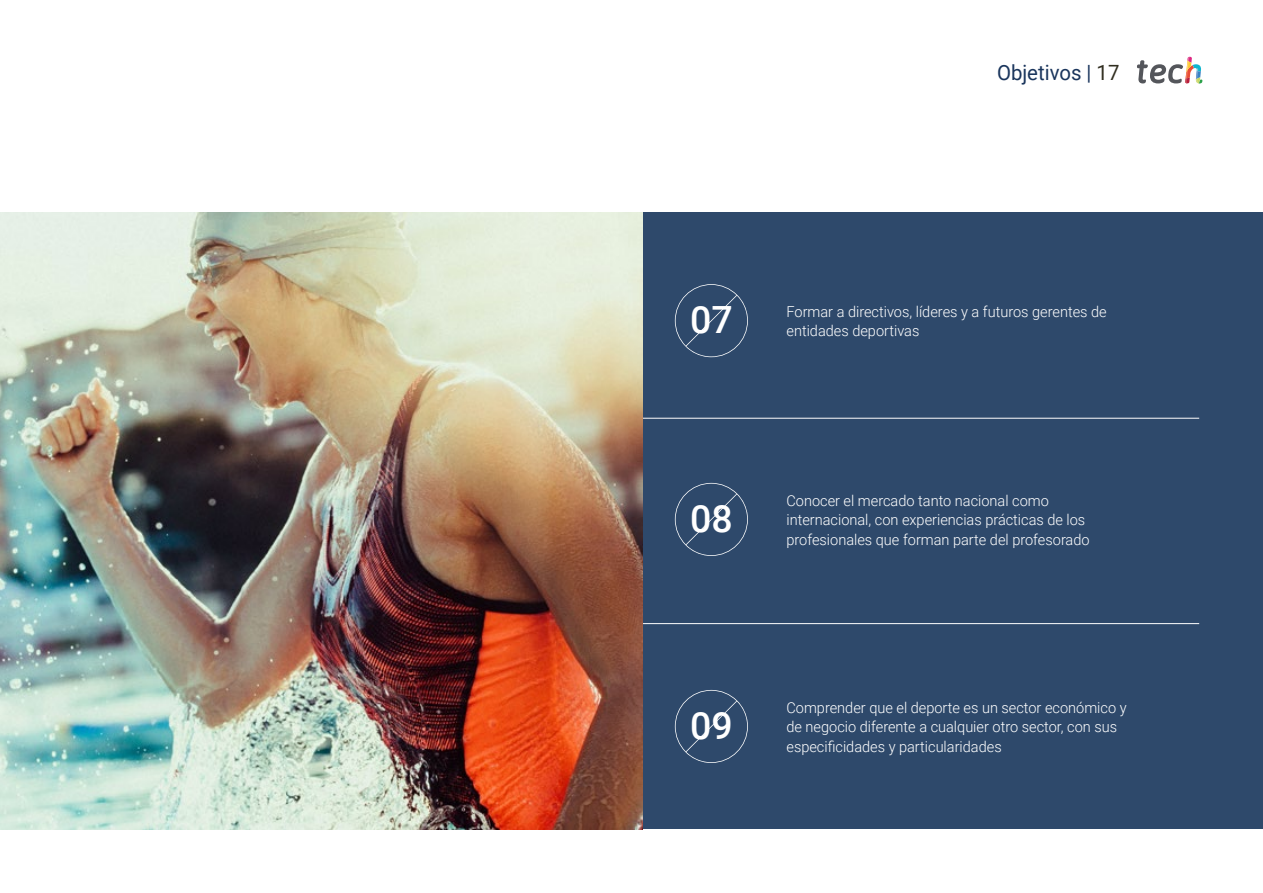
<style>
.page{position:relative;width:1263px;height:893px;background:#fff}
.page>*{position:absolute;margin:0;border:0;box-sizing:border-box;transform-origin:0 0}
.t1{font:500 37.5px "Roboto";color:#fff}
.t2{font:21px "Roboto";color:#1a355c}
.t3{font:300 15px/19.5px "Roboto";color:#fff}
.s1{color:#312e20}
</style>
<div class="page">
<div style="left:642px;top:213px;width:621px;height:616px;background:#2e496b"></div>
<svg style="left:675px;top:284px;width:73px;height:73px"></svg>
<svg style="left:675px;top:690px;width:73px;height:73px"></svg>
<svg style="left:675px;top:483px;width:73px;height:73px"></svg>
<hr style="left:0;top:418px;width:1199px;height:1px;background:#fff">
<hr style="left:0;top:623px;width:1199px;height:1px;background:#fff">
<img style="left:0;top:213px;width:642px;height:616px">
<svg style="left:1137px;top:57px;width:65px;height:27px"></svg>
<h2 class="t2" style="left:997px;top:57px;width:124px">Objetivos | <span class="s1">17</span></h2>
<h1 class="t1" style="left:690px;top:294px;width:44px">07</h1>
<p class="t3" style="left:786px;top:301px;width:322px">Formar a directivos, líderes y a futuros gerentes de entidades deportivas</p>
<h1 class="t1" style="left:690px;top:492px;width:44px">08</h1>
<p class="t3" style="left:786px;top:490px;width:305px">Conocer el mercado tanto nacional como internacional, con experiencias prácticas de los profesionales que forman parte del profesorado</p>
<h1 class="t1" style="left:690px;top:699px;width:44px">09</h1>
<p class="t3" style="left:786px;top:697px;width:342px">Comprender que el deporte es un sector económico y de negocio diferente a cualquier otro sector, con sus especificidades y particularidades</p>
</div>
